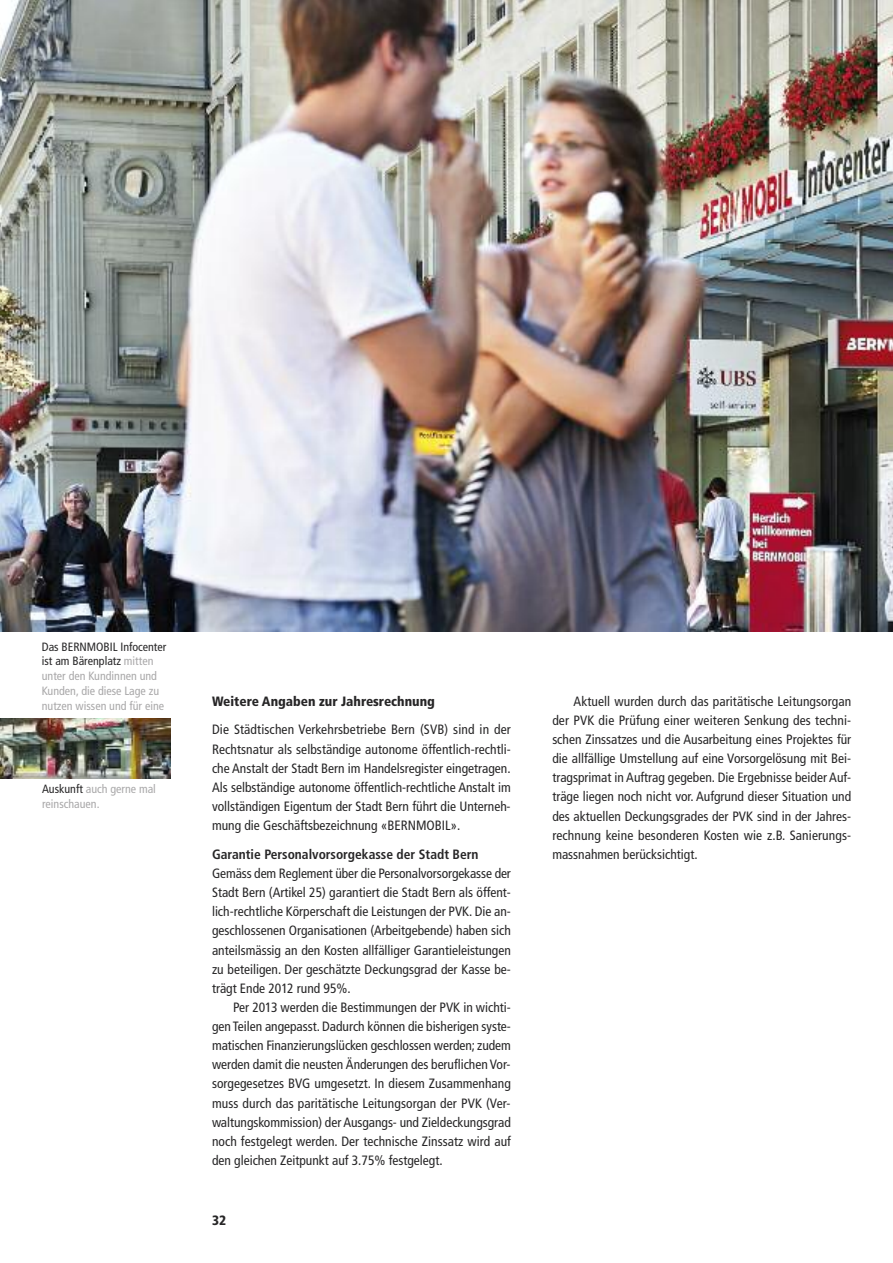
<style>
.page{position:relative;width:893px;height:1263px;background:#fff}
.page>*{position:absolute;margin:0;border:0;box-sizing:border-box;transform-origin:0 0}
.t1{font:condensed 13.5px/19.2px "Frutiger";color:#272627;text-align:justify}
.t2{font:700 condensed 13.5px "Frutiger";color:#272627}
.t3{font:900 condensed 13.5px "Frutiger";color:#272627}
.t4{font:condensed 12px/14.9px "Frutiger";color:#a9a8a9}
.s1{color:#272627}
</style>
<div class="page">
<img style="left:0;top:0;width:893px;height:631px">
<img style="left:0;top:718px;width:170px;height:60px">
<p class="t4" style="left:42px;top:640px;width:126px"><span class="s1">Das BERNMOBIL Infocenter ist am Bärenplatz</span> mitten unter den Kundinnen und<br>Kunden, die diese Lage zu nutzen wissen und für eine</p>
<p class="t4" style="left:42px;top:782px;width:115px"><span class="s1">Auskunft</span> auch gerne mal reinschauen.</p>
<p class="t3" style="left:212px;top:696px;width:224px">Weitere Angaben zur Jahresrechnung</p>
<p class="t1" style="left:212px;top:721px;width:300px">Die Städtischen Verkehrsbetriebe Bern (SVB) sind in der Rechtsnatur als selbständige autonome öffentlich-rechtli&shy;che Anstalt der Stadt Bern im Handelsregister eingetragen.<br>Als selbständige autonome öffentlich-rechtliche Anstalt im vollständigen Eigentum der Stadt Bern führt die Unterneh&shy;mung die Geschäftsbezeichnung «BERNMOBIL».</p>
<p class="t2" style="left:212px;top:849px;width:268px">Garantie Personalvorsorgekasse der Stadt Bern</p>
<p class="t1" style="left:212px;top:865px;width:300px">Gemäss dem Reglement über die Personalvorsorgekasse der Stadt Bern (Artikel 25) garantiert die Stadt Bern als öffent&shy;lich-rechtliche Körperschaft die Leistungen der PVK. Die an&shy;geschlossenen Organisationen (Arbeitgebende) haben sich anteilsmässig an den Kosten allfälliger Garantieleistungen zu beteiligen. Der geschätzte Deckungsgrad der Kasse be&shy;trägt Ende 2012 rund 95%.</p>
<p class="t1" style="left:212px;top:999px;width:300px;text-indent:21px">Per 2013 werden die Bestimmungen der PVK in wichti&shy;gen Teilen angepasst. Dadurch können die bisherigen syste&shy;matischen Finanzierungslücken geschlossen werden; zudem werden damit die neusten Änderungen des beruflichen Vor&shy;sorgegesetzes BVG umgesetzt. In diesem Zusammenhang muss durch das paritätische Leitungsorgan der PVK (Ver&shy;waltungskommission) der Ausgangs- und Zieldeckungsgrad noch festgelegt werden. Der technische Zinssatz wird auf den gleichen Zeitpunkt auf 3.75% festgelegt.</p>
<p class="t3" style="left:212px;top:1214px;width:16px">32</p>
<p class="t1" style="left:552px;top:692px;width:300px;text-indent:21px">Aktuell wurden durch das paritätische Leitungsorgan der PVK die Prüfung einer weiteren Senkung des techni&shy;schen Zinssatzes und die Ausarbeitung eines Projektes für die allfällige Umstellung auf eine Vorsorgelösung mit Bei&shy;tragsprimat in Auftrag gegeben. Die Ergebnisse beider Auf&shy;träge liegen noch nicht vor. Aufgrund dieser Situation und des aktuellen Deckungsgrades der PVK sind in der Jahres&shy;rechnung keine besonderen Kosten wie z.B. Sanierungs&shy;massnahmen berücksichtigt.</p>
</div>
